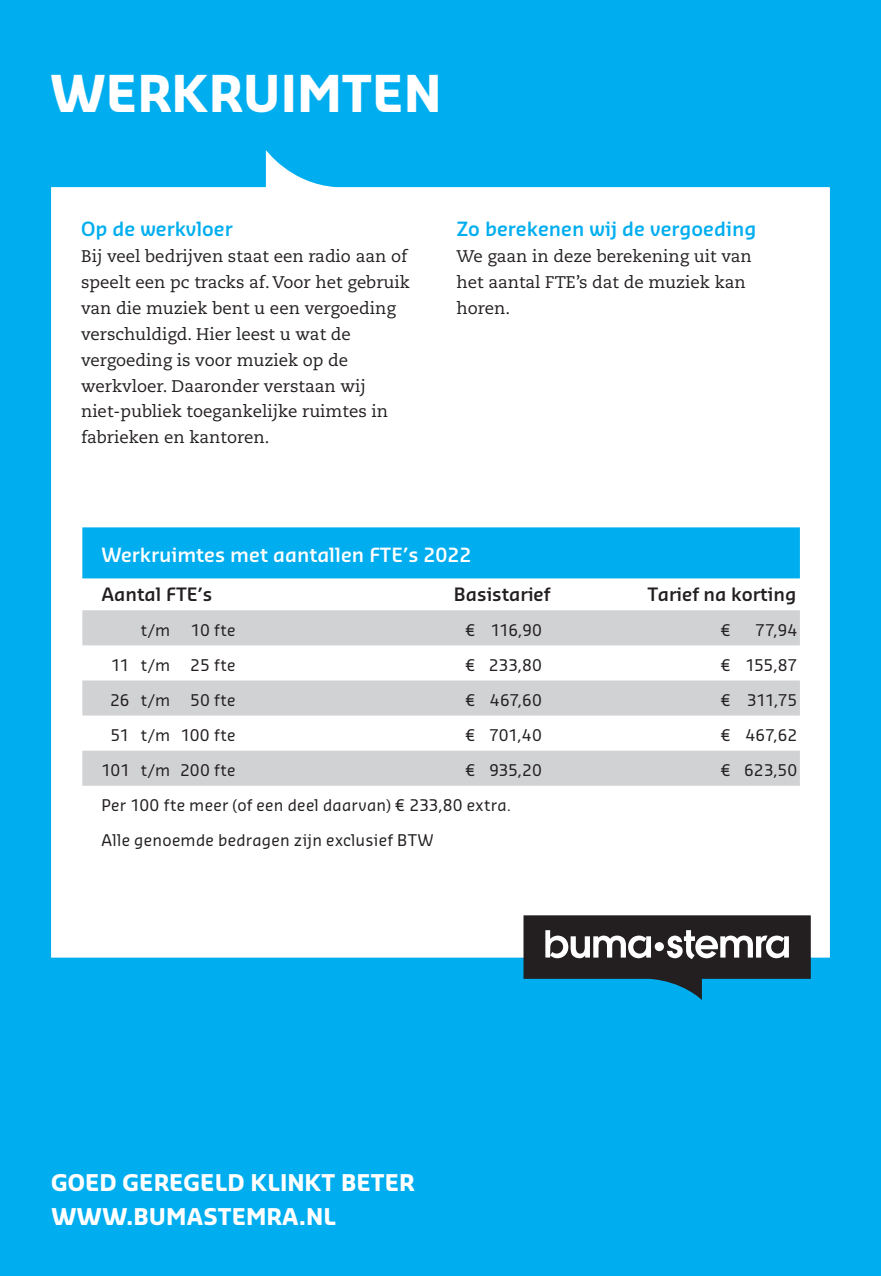
<style>
.page{position:relative;width:881px;height:1276px;background:#fff}
.page>*{position:absolute;margin:0;border:0;box-sizing:border-box;transform-origin:0 0}
.t1{font:700 49.5px "Sansa Std";color:#fff}
.t2{font:700 22.5px/33.8px "Sansa Std";color:#fff}
.t3{font:600 19.12px "Sansa Std";color:#00aeef}
.t4{font:600 19.12px "Sansa Std";color:#fff}
.t5{font:600 18px "Sansa Std";color:#231f20}
.t6{font:16.88px/25.9px "Caecilia LT Std";color:#231f20}
.t7{font:15.75px "Sansa Std";letter-spacing:.015em;color:#231f20}
</style>
<div class="page">
<div style="left:0;top:0;width:880px;height:1276px;background:#00aeef"></div>
<div style="left:51px;top:150px;width:778px;height:807px;background:#fff"></div>
<div style="left:82px;top:527px;width:717px;height:51px;background:#00aeef"></div>
<div style="left:82px;top:610px;width:717px;height:35px;background:#d1d2d4"></div>
<div style="left:82px;top:680px;width:717px;height:35px;background:#d1d2d4"></div>
<div style="left:82px;top:750px;width:717px;height:36px;background:#d1d2d4"></div>
<svg style="left:523px;top:915px;width:287px;height:85px"></svg>
<h1 class="t1" style="left:50px;top:61px;width:393px">WERKRUIMTEN</h1>
<p class="t3" style="left:81px;top:217px;width:153px">Op de werkvloer</p>
<p class="t6" style="left:81px;top:244px;width:330px">Bij veel bedrijven staat een radio aan of speelt een pc tracks af. Voor het gebruik van die muziek bent u een vergoeding verschuldigd. Hier leest u wat de vergoeding is voor muziek op de werkvloer. Daaronder verstaan wij niet-publiek toegankelijke ruimtes in fabrieken en kantoren.</p>
<p class="t3" style="left:456px;top:217px;width:301px">Zo berekenen wij de vergoeding</p>
<p class="t6" style="left:456px;top:244px;width:297px">We gaan in deze berekening uit van het aantal FTE’s dat de muziek kan horen.</p>
<p class="t4" style="left:101px;top:543px;width:371px">Werkruimtes met aantallen FTE’s 2022</p>
<p class="t5" style="left:101px;top:582px;width:112px">Aantal FTE’s</p>
<p class="t5" style="left:454px;top:582px;width:98px">Basistarief</p>
<p class="t5" style="left:647px;top:582px;width:150px">Tarief na korting</p>
<p class="t7" style="left:141px;top:619px;width:31px">t/m</p>
<p class="t7" style="left:191px;top:619px;width:46px">10 fte</p>
<p class="t7" style="left:465px;top:619px;width:78px">€ 116,90</p>
<p class="t7" style="left:720px;top:619px;width:11px">€</p>
<p class="t7" style="left:754px;top:619px;width:44px">77,94</p>
<p class="t7" style="left:111px;top:654px;width:61px">11 t/m</p>
<p class="t7" style="left:190px;top:654px;width:47px">25 fte</p>
<p class="t7" style="left:465px;top:654px;width:78px">€ 233,80</p>
<p class="t7" style="left:720px;top:654px;width:78px">€ 155,87</p>
<p class="t7" style="left:110px;top:690px;width:62px">26 t/m</p>
<p class="t7" style="left:190px;top:690px;width:47px">50 fte</p>
<p class="t7" style="left:465px;top:690px;width:78px">€ 467,60</p>
<p class="t7" style="left:720px;top:690px;width:78px">€ 311,75</p>
<p class="t7" style="left:110px;top:725px;width:126px">51 t/m 100 fte</p>
<p class="t7" style="left:465px;top:725px;width:78px">€ 701,40</p>
<p class="t7" style="left:720px;top:725px;width:78px">€ 467,62</p>
<p class="t7" style="left:101px;top:760px;width:135px">101 t/m 200 fte</p>
<p class="t7" style="left:465px;top:760px;width:78px">€ 935,20</p>
<p class="t7" style="left:720px;top:760px;width:78px">€ 623,50</p>
<p class="t7" style="left:101px;top:795px;width:411px">Per 100 fte meer (of een deel daarvan) € 233,80 extra.</p>
<p class="t7" style="left:101px;top:830px;width:333px">Alle genoemde bedragen zijn exclusief BTW</p>
<h2 class="t2" style="left:51px;top:1164px;width:365px">GOED GEREGELD KLINKT BETER<br>WWW.BUMASTEMRA.NL</h2>
</div>
